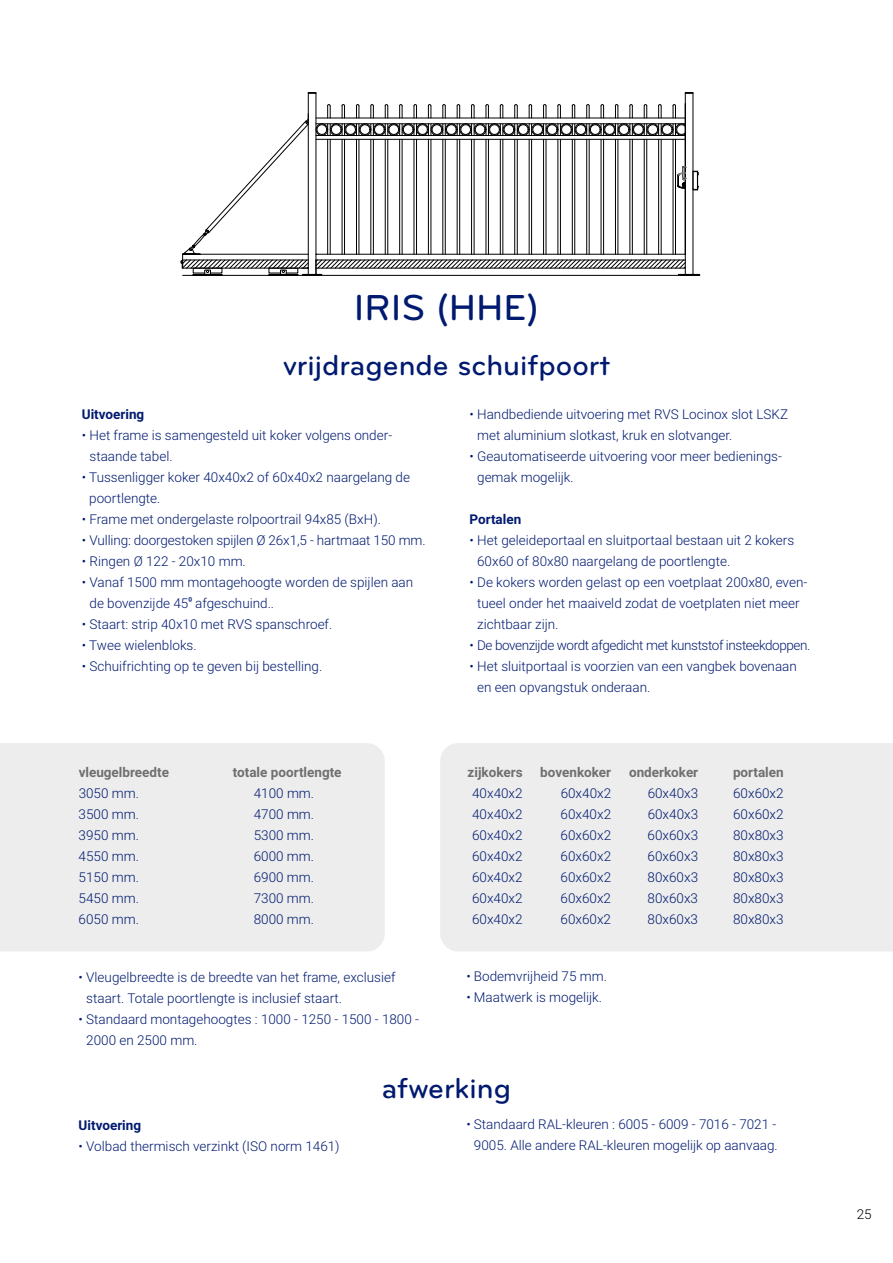
<style>
.page{position:relative;width:893px;height:1263px;background:#fff}
.page>*{position:absolute;margin:0;border:0;box-sizing:border-box;transform-origin:0 0}
.t1{font:500 37.5px "Bryant Pro";color:#001a70}
.t2{font:500 30px "Bryant Pro";color:#001a70}
.t3{font:300 13.5px/21px "Roboto";color:#001a70}
.t4{font:700 13.5px "Roboto";color:#706f6f}
.t5{font:300 13.5px "Roboto";letter-spacing:-.03em;color:#001a70}
.t6{font:700 13.5px "Roboto";color:#001a70}
.t7{font:300 13.5px "Roboto";color:#000}
.s1{font-family:"Titillium";font-weight:400}
</style>
<div class="page">
<div style="left:440px;top:743px;width:453px;height:208px;background:#ededed"></div>
<div style="left:0;top:743px;width:385px;height:208px;background:#ededed"></div>
<svg style="left:180px;top:92px;width:521px;height:184px"></svg>
<h1 class="t1" style="left:354px;top:288px;width:187px">IRIS (HHE)</h1>
<h2 class="t2" style="left:283px;top:350px;width:328px">vrijdragende schuifpoort</h2>
<p class="t6" style="left:82px;top:405px;width:64px">Uitvoering</p>
<p class="t3" style="left:89px;top:424px;width:304px;text-indent:-8px">• Het frame is samengesteld uit koker volgens onder&shy;staande tabel.</p>
<p class="t3" style="left:89px;top:467px;width:322px;text-indent:-7px">• Tussenligger koker 40x40x2 of 60x40x2 naargelang de poortlengte.</p>
<p class="t3" style="left:82px;top:509px;width:301px">• Frame met ondergelaste rolpoortrail 94x85 (BxH).</p>
<p class="t3" style="left:82px;top:530px;width:345px">• Vulling: doorgestoken spijlen Ø 26x1,5 - hartmaat 150 mm.</p>
<p class="t3" style="left:82px;top:551px;width:165px">• Ringen Ø 122 - 20x10 mm.</p>
<p class="t3" style="left:89px;top:572px;width:325px;text-indent:-8px">• Vanaf 1500 mm montagehoogte worden de spijlen aan de bovenzijde 45<span class="s1">⁰</span> afgeschuind..</p>
<p class="t3" style="left:82px;top:614px;width:252px">• Staart: strip 40x10 met RVS spanschroef.</p>
<p class="t3" style="left:82px;top:635px;width:116px">• Twee wielenbloks.</p>
<p class="t3" style="left:82px;top:656px;width:242px">• Schuifrichting op te geven bij bestelling.</p>
<p class="t3" style="left:477px;top:403px;width:312px;text-indent:-8px">• Handbediende uitvoering met RVS Locinox slot LSKZ met aluminium slotkast, kruk en slotvanger.</p>
<p class="t3" style="left:477px;top:445px;width:306px;text-indent:-8px">• Geautomatiseerde uitvoering voor meer bedienings&shy;gemak mogelijk.</p>
<p class="t6" style="left:469px;top:510px;width:53px">Portalen</p>
<p class="t3" style="left:477px;top:529px;width:319px;text-indent:-8px">• Het geleideportaal en sluitportaal bestaan uit 2 kokers<br>60x60 of 80x80 naargelang de poortlengte.</p>
<p class="t3" style="left:477px;top:571px;width:332px;text-indent:-8px">• De kokers worden gelast op een voetplaat 200x80, even&shy;tueel onder het maaiveld zodat de voetplaten niet meer zichtbaar zijn.</p>
<p class="t5" style="left:469px;top:636px;width:342px">• De bovenzijde wordt afgedicht met kunststof insteekdoppen.</p>
<p class="t3" style="left:477px;top:655px;width:321px;text-indent:-8px">• Het sluitportaal is voorzien van een vangbek bovenaan en een opvangstuk onderaan.</p>
<p class="t4" style="left:79px;top:763px;width:92px">vleugelbreedte</p>
<p class="t4" style="left:233px;top:763px;width:110px">totale poortlengte</p>
<p class="t4" style="left:468px;top:763px;width:57px">zijkokers</p>
<p class="t4" style="left:540px;top:763px;width:72px">bovenkoker</p>
<p class="t4" style="left:629px;top:763px;width:71px">onderkoker</p>
<p class="t4" style="left:733px;top:763px;width:52px">portalen</p>
<p class="t3" style="left:79px;top:782px;width:62px">3050 mm.</p>
<p class="t3" style="left:254px;top:782px;width:62px">4100 mm.</p>
<p class="t3" style="left:472px;top:782px;width:52px">40x40x2</p>
<p class="t3" style="left:561px;top:782px;width:52px">60x40x2</p>
<p class="t3" style="left:648px;top:782px;width:52px">60x40x3</p>
<p class="t3" style="left:733px;top:782px;width:52px">60x60x2</p>
<p class="t3" style="left:79px;top:803px;width:62px">3500 mm.</p>
<p class="t3" style="left:254px;top:803px;width:62px">4700 mm.</p>
<p class="t3" style="left:472px;top:803px;width:52px">40x40x2</p>
<p class="t3" style="left:561px;top:803px;width:52px">60x40x2</p>
<p class="t3" style="left:648px;top:803px;width:52px">60x40x3</p>
<p class="t3" style="left:733px;top:803px;width:52px">60x60x2</p>
<p class="t3" style="left:79px;top:824px;width:62px">3950 mm.</p>
<p class="t3" style="left:254px;top:824px;width:62px">5300 mm.</p>
<p class="t3" style="left:472px;top:824px;width:52px">60x40x2</p>
<p class="t3" style="left:561px;top:824px;width:52px">60x60x2</p>
<p class="t3" style="left:648px;top:824px;width:52px">60x60x3</p>
<p class="t3" style="left:733px;top:824px;width:52px">80x80x3</p>
<p class="t3" style="left:79px;top:845px;width:62px">4550 mm.</p>
<p class="t3" style="left:254px;top:845px;width:62px">6000 mm.</p>
<p class="t3" style="left:472px;top:845px;width:52px">60x40x2</p>
<p class="t3" style="left:561px;top:845px;width:52px">60x60x2</p>
<p class="t3" style="left:648px;top:845px;width:52px">60x60x3</p>
<p class="t3" style="left:733px;top:845px;width:52px">80x80x3</p>
<p class="t3" style="left:79px;top:866px;width:62px">5150 mm.</p>
<p class="t3" style="left:254px;top:866px;width:62px">6900 mm.</p>
<p class="t3" style="left:472px;top:866px;width:52px">60x40x2</p>
<p class="t3" style="left:561px;top:866px;width:52px">60x60x2</p>
<p class="t3" style="left:648px;top:866px;width:52px">80x60x3</p>
<p class="t3" style="left:733px;top:866px;width:52px">80x80x3</p>
<p class="t3" style="left:79px;top:887px;width:62px">5450 mm.</p>
<p class="t3" style="left:254px;top:887px;width:62px">7300 mm.</p>
<p class="t3" style="left:472px;top:887px;width:52px">60x40x2</p>
<p class="t3" style="left:561px;top:887px;width:52px">60x60x2</p>
<p class="t3" style="left:648px;top:887px;width:52px">80x60x3</p>
<p class="t3" style="left:733px;top:887px;width:52px">80x80x3</p>
<p class="t3" style="left:79px;top:908px;width:62px">6050 mm.</p>
<p class="t3" style="left:254px;top:908px;width:62px">8000 mm.</p>
<p class="t3" style="left:472px;top:908px;width:52px">60x40x2</p>
<p class="t3" style="left:561px;top:908px;width:52px">60x60x2</p>
<p class="t3" style="left:648px;top:908px;width:52px">80x60x3</p>
<p class="t3" style="left:733px;top:908px;width:52px">80x80x3</p>
<p class="t3" style="left:86px;top:966px;width:311px;text-indent:-8px">• Vleugelbreedte is de breedte van het frame, exclusief staart. Totale poortlengte is inclusief staart.</p>
<p class="t3" style="left:86px;top:1008px;width:334px;text-indent:-8px">• Standaard montagehoogtes : 1000 - 1250 - 1500 - 1800 -<br>2000 en 2500 mm.</p>
<p class="t3" style="left:466px;top:965px;width:142px">• Bodemvrijheid 75 mm.</p>
<p class="t3" style="left:466px;top:986px;width:137px">• Maatwerk is mogelijk.</p>
<p class="t6" style="left:79px;top:1115px;width:64px">Uitvoering</p>
<p class="t3" style="left:79px;top:1135px;width:263px">• Volbad thermisch verzinkt (ISO norm 1461)</p>
<h2 class="t2" style="left:382px;top:1072px;width:131px">afwerking</h2>
<p class="t3" style="left:466px;top:1113px;width:313px;text-align:center">• Standaard RAL-kleuren : 6005 - 6009 - 7016 - 7021 -<br>9005. Alle andere RAL-kleuren mogelijk op aanvaag.</p>
<p class="t7" style="left:857px;top:1204px;width:16px">25</p>
</div>
